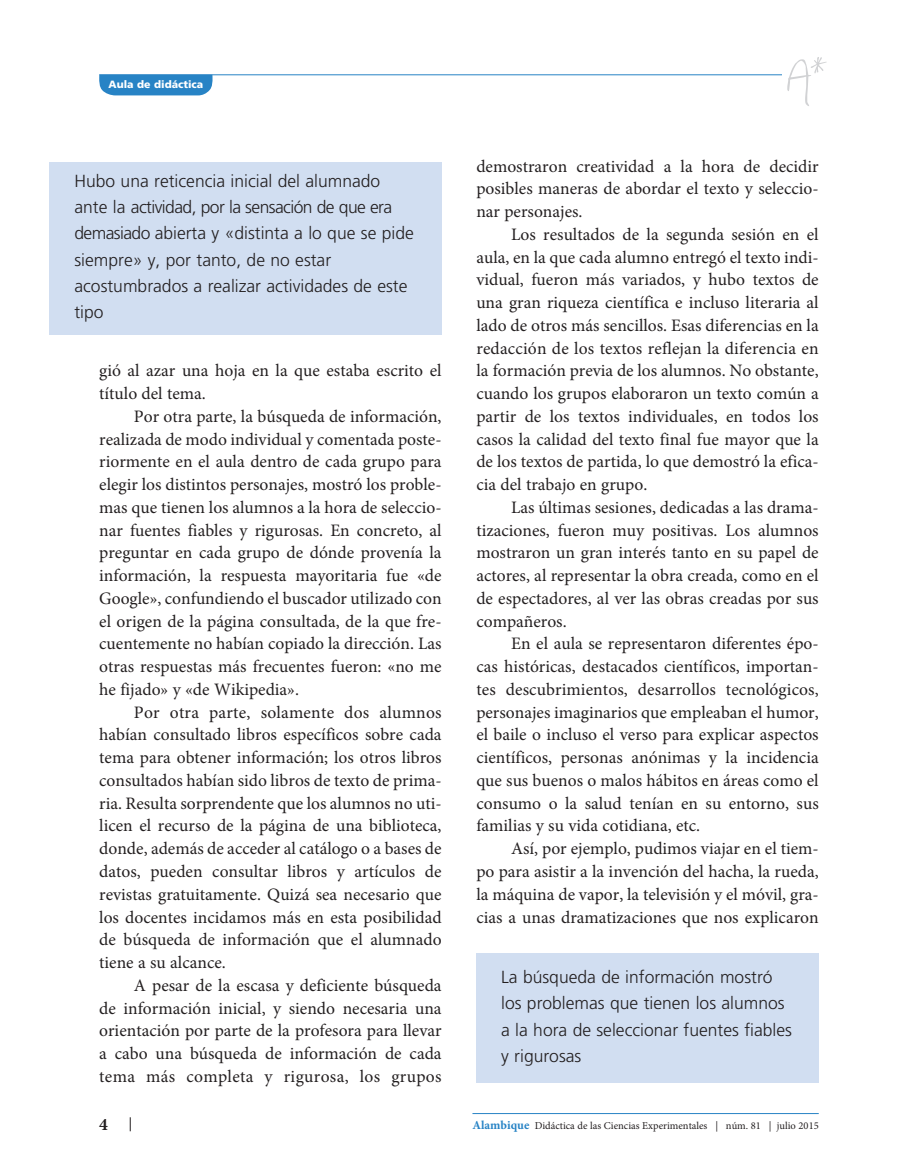
<style>
.page{position:relative;width:918px;height:1166px;background:#fff}
.page>*{position:absolute;margin:0;border:0;box-sizing:border-box;transform-origin:0 0}
.t1{font:17.5px/22.8px "Minion Pro";color:#231f20;text-align:justify}
.t2{font:300 17.5px/26.2px "Frutiger LT Std";color:#231f20}
.t3{font:700 17.5px "Minion Pro";color:#231f20}
.t4{font:10.5px "Minion Pro";color:#231f20}
.t5{font:900 10.5px "Frutiger LT Std";color:#fff}
.s1{font-weight:700;font-size:12.25px;color:#2783c5}
</style>
<div class="page">
<hr style="left:99px;top:74px;width:683px;height:1px;background:#2783c5">
<svg style="left:787px;top:57px;width:39px;height:49px"></svg>
<div style="left:99px;top:75px;width:114px;height:20px;background:#2783c5"></div>
<svg style="left:130px;top:1117px;width:1px;height:14px"></svg>
<hr style="left:472px;top:1113px;width:347px;height:1px;background:#2783c5">
<div style="left:50px;top:162px;width:391px;height:172px;background:#d1def1"></div>
<div style="left:476px;top:953px;width:343px;height:130px;background:#d1def1"></div>
<p class="t5" style="left:109px;top:78px;width:96px">Aula de didáctica</p>
<p class="t2" style="left:74px;top:169px;width:341px">Hubo una reticencia inicial del alumnado ante la actividad, por la sensación de que era demasiado abierta y «distinta a lo que se pide siempre» y, por tanto, de no estar acostumbrados a realizar actividades de este tipo</p>
<p class="t1" style="left:99px;top:361px;width:344px">gió al azar una hoja en la que estaba escrito el título del tema.</p>
<p class="t1" style="left:99px;top:406px;width:344px;text-indent:35px">Por otra parte, la búsqueda de información, realizada de modo individual y comentada poste&shy;riormente en el aula dentro de cada grupo para elegir los distintos personajes, mostró los proble&shy;mas que tienen los alumnos a la hora de seleccio&shy;nar fuentes fiables y rigurosas. En concreto, al preguntar en cada grupo de dónde provenía la información, la respuesta mayoritaria fue «de Google», confundiendo el buscador utilizado con el origen de la página consultada, de la que fre&shy;cuentemente no habían copiado la dirección. Las otras respuestas más frecuentes fueron: «no me he fijado» y «de Wikipedia».</p>
<p class="t1" style="left:99px;top:702px;width:344px;text-indent:35px">Por otra parte, solamente dos alumnos habían consultado libros específicos sobre cada tema para obtener información; los otros libros consultados habían sido libros de texto de prima&shy;ria. Resulta sorprendente que los alumnos no uti&shy;licen el recurso de la página de una biblioteca, donde, además de acceder al catálogo o a bases de datos, pueden consultar libros y artículos de revistas gratuitamente. Quizá sea necesario que los docentes incidamos más en esta posibilidad de búsqueda de información que el alumnado tiene a su alcance.</p>
<p class="t1" style="left:99px;top:975px;width:344px;text-indent:35px">A pesar de la escasa y deficiente búsqueda de información inicial, y siendo necesaria una orientación por parte de la profesora para llevar a cabo una búsqueda de información de cada tema más completa y rigurosa, los grupos</p>
<p class="t1" style="left:476px;top:156px;width:344px">demostraron creatividad a la hora de decidir posibles maneras de abordar el texto y seleccio&shy;nar personajes.</p>
<p class="t1" style="left:476px;top:224px;width:344px;text-indent:35px">Los resultados de la segunda sesión en el aula, en la que cada alumno entregó el texto indi&shy;vidual, fueron más variados, y hubo textos de una gran riqueza científica e incluso literaria al lado de otros más sencillos. Esas diferencias en la redacción de los textos reflejan la diferencia en la formación previa de los alumnos. No obstante, cuando los grupos elaboraron un texto común a partir de los textos individuales, en todos los casos la calidad del texto final fue mayor que la de los textos de partida, lo que demostró la efica&shy;cia del trabajo en grupo.</p>
<p class="t1" style="left:476px;top:497px;width:344px;text-indent:35px">Las últimas sesiones, dedicadas a las drama&shy;tizaciones, fueron muy positivas. Los alumnos mostraron un gran interés tanto en su papel de actores, al representar la obra creada, como en el de espectadores, al ver las obras creadas por sus compañeros.</p>
<p class="t1" style="left:476px;top:634px;width:344px;text-indent:35px">En el aula se representaron diferentes épo&shy;cas históricas, destacados científicos, importan&shy;tes descubrimientos, desarrollos tecnológicos, personajes imaginarios que empleaban el humor, el baile o incluso el verso para explicar aspectos científicos, personas anónimas y la incidencia que sus buenos o malos hábitos en áreas como el consumo o la salud tenían en su entorno, sus familias y su vida cotidiana, etc.</p>
<p class="t1" style="left:476px;top:839px;width:344px;text-indent:35px">Así, por ejemplo, pudimos viajar en el tiem&shy;po para asistir a la invención del hacha, la rueda, la máquina de vapor, la televisión y el móvil, gra&shy;cias a unas dramatizaciones que nos explicaron</p>
<p class="t2" style="left:501px;top:964px;width:292px">La búsqueda de información mostró los problemas que tienen los alumnos a la hora de seleccionar fuentes fiables y rigurosas</p>
<p class="t3" style="left:99px;top:1117px;width:10px">4</p>
<p class="t4" style="left:472px;top:1121px;width:348px"><span class="s1">Alambique</span> Didáctica de las Ciencias Experimentales | núm. 81 | julio 2015</p>
</div>
